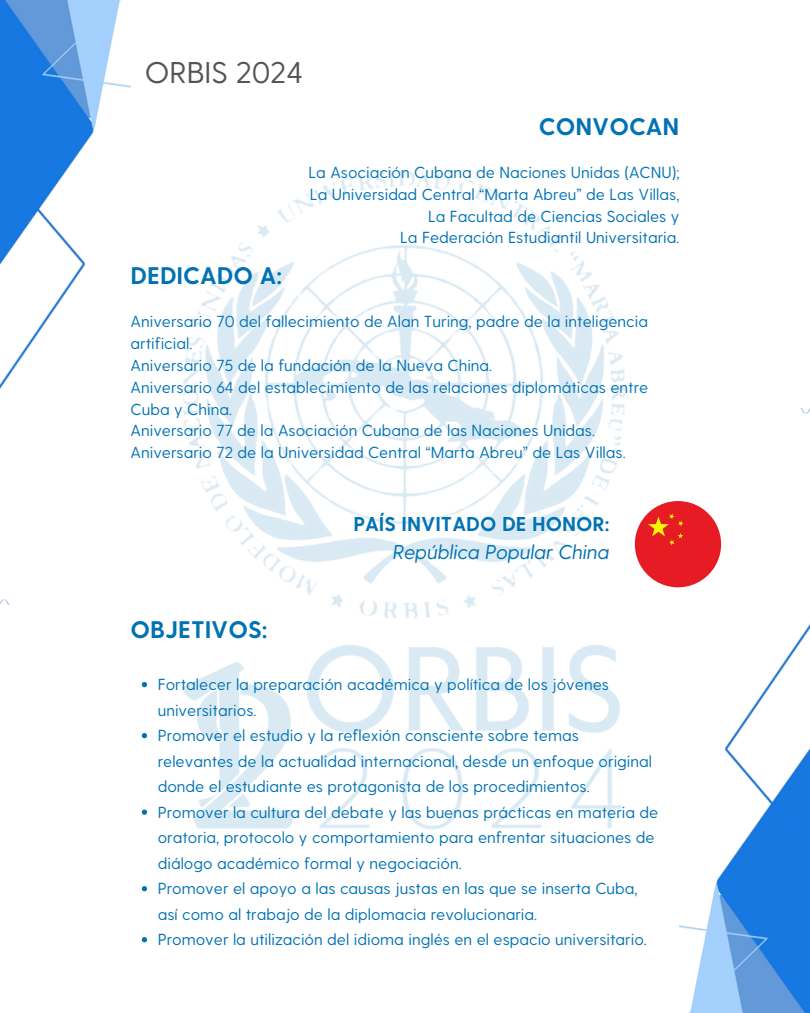
<style>
.page{position:relative;width:810px;height:1013px;background:#fff}
.page>*{position:absolute;margin:0;border:0;box-sizing:border-box;transform-origin:0 0}
.t1{font:30px "Greycliff CF";color:#545454}
.t2{font:700 24px "Greycliff CF";color:#0172b4}
.t3{font:italic 20px/27.8px "Greycliff CF";color:#0172b4;text-align:right}
.t4{font:16px/25.5px "Greycliff CF";color:#0172b4}
.s1{font-weight:700;font-style:normal}
</style>
<div class="page">
<img style="left:0;top:0;width:121px;height:54px">
<img style="left:690px;top:946px;width:120px;height:66px">
<img style="left:0;top:54px;width:810px;height:892px">
<svg style="left:635px;top:501px;width:86px;height:86px"></svg>
<svg style="left:142px;top:682px;width:5px;height:5px"></svg>
<svg style="left:142px;top:733px;width:5px;height:5px"></svg>
<svg style="left:142px;top:809px;width:5px;height:5px"></svg>
<svg style="left:142px;top:886px;width:5px;height:5px"></svg>
<svg style="left:142px;top:937px;width:5px;height:5px"></svg>
<p class="t1" style="left:145px;top:53px;width:160px">ORBIS 2024</p>
<p class="t2" style="left:539px;top:110px;width:142px">CONVOCAN</p>
<h2 class="t4" style="left:308px;top:159px;width:372px">La Asociación Cubana de Naciones Unidas (ACNU);</h2>
<p class="t4" style="left:310px;top:181px;width:371px">La Universidad Central “Marta Abreu” de Las Villas,</p>
<p class="t4" style="left:428px;top:202px;width:253px">La Facultad de Ciencias Sociales y</p>
<p class="t4" style="left:400px;top:224px;width:281px">La Federación Estudiantil Universitaria.</p>
<p class="t2" style="left:131px;top:260px;width:153px">DEDICADO A:</p>
<h1 class="t4" style="left:131px;top:310px;width:519px;line-height:21.8px">Aniversario 70 del fallecimiento de Alan Turing, padre de la inteligencia artificial.</h1>
<h2 class="t4" style="left:131px;top:351px;width:363px">Aniversario 75 de la fundación de la Nueva China.</h2>
<p class="t4" style="left:131px;top:375px;width:519px;line-height:21.8px">Aniversario 64 del establecimiento de las relaciones diplomáticas entre<br>Cuba y China.</p>
<p class="t4" style="left:131px;top:417px;width:466px">Aniversario 77 de la Asociación Cubana de las Naciones Unidas.</p>
<p class="t4" style="left:131px;top:438px;width:497px">Aniversario 72 de la Universidad Central “Marta Abreu” de Las Villas.</p>
<p class="t3" style="left:353px;top:509px;width:258px"><span class="s1">PAÍS INVITADO DE HONOR:<br></span>República Popular China</p>
<h3 class="t2" style="left:131px;top:614px;width:138px">OBJETIVOS:</h3>
<p class="t4" style="left:158px;top:671px;width:453px">Fortalecer la preparación académica y política de los jóvenes universitarios.</p>
<p class="t4" style="left:158px;top:722px;width:496px">Promover el estudio y la reflexión consciente sobre temas relevantes de la actualidad internacional, desde un enfoque original donde el estudiante es protagonista de los procedimientos.</p>
<h2 class="t4" style="left:158px;top:798px;width:502px">Promover la cultura del debate y las buenas prácticas en materia de oratoria, protocolo y comportamiento para enfrentar situaciones de diálogo académico formal y negociación.</h2>
<p class="t4" style="left:158px;top:875px;width:481px">Promover el apoyo a las causas justas en las que se inserta Cuba, así como al trabajo de la diplomacia revolucionaria.</p>
<p class="t4" style="left:158px;top:926px;width:491px">Promover la utilización del idioma inglés en el espacio universitario.</p>
</div>
